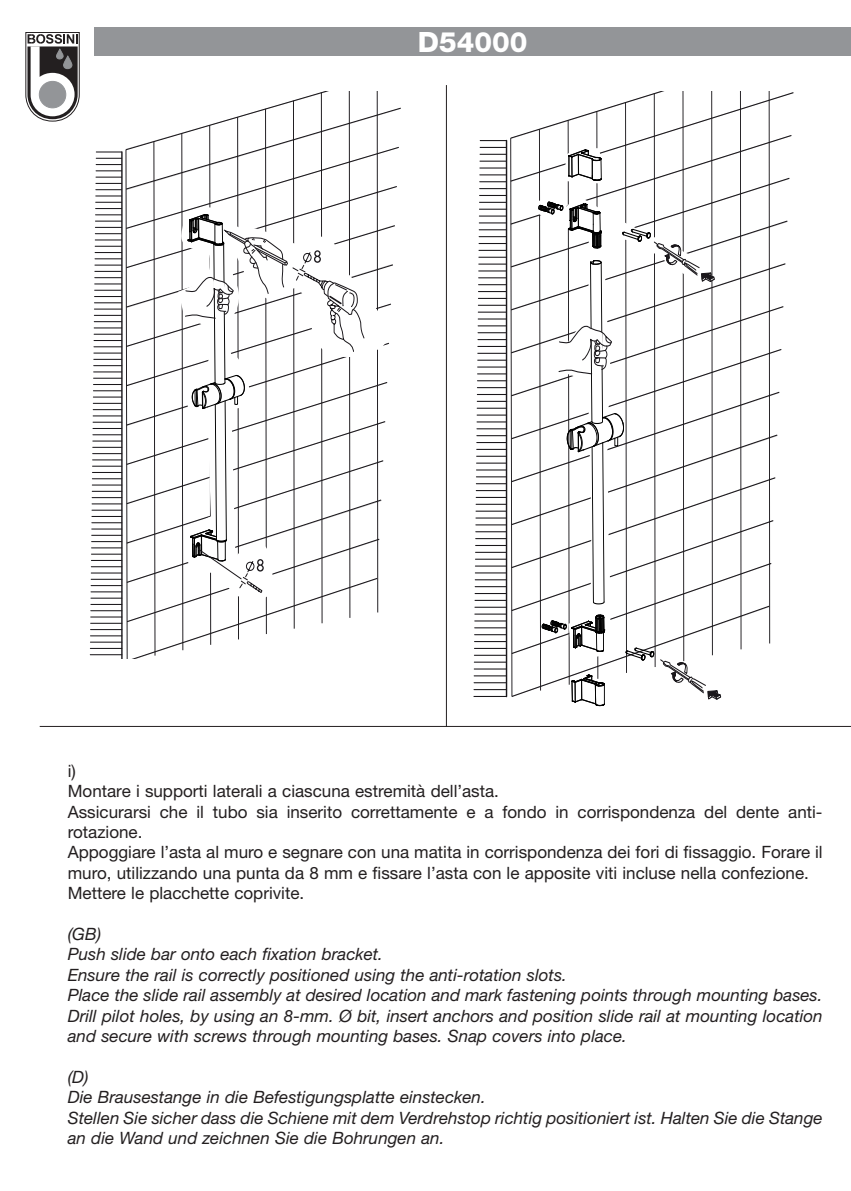
<style>
.page{position:relative;width:851px;height:1191px;background:#fff}
.page>*{position:absolute;margin:0;border:0;box-sizing:border-box;transform-origin:0 0}
.t1{font:800 28px "Helvetica Neue";color:#fff}
.TESTO_OK{font:italic 17px/20.4px "Helvetica Neue";color:#231f20;text-align:justify}
.TESTO_OK-2{font:17px/20.4px "Helvetica Neue";color:#231f20}
</style>
<div class="page">
<hr style="left:40px;top:726px;width:810px;height:1px;background:#231f20">
<hr style="left:446px;top:85px;width:1px;height:642px;background:#231f20">
<hr style="left:476px;top:435px;width:30px;height:1px;background:#1a171b">
<hr style="left:476px;top:442px;width:30px;height:1px;background:#1a171b">
<hr style="left:476px;top:449px;width:30px;height:1px;background:#1a171b">
<hr style="left:476px;top:456px;width:30px;height:1px;background:#1a171b">
<hr style="left:476px;top:463px;width:30px;height:1px;background:#1a171b">
<hr style="left:476px;top:469px;width:30px;height:1px;background:#1a171b">
<hr style="left:476px;top:476px;width:30px;height:1px;background:#1a171b">
<hr style="left:476px;top:483px;width:30px;height:1px;background:#1a171b">
<hr style="left:476px;top:490px;width:30px;height:1px;background:#1a171b">
<hr style="left:476px;top:497px;width:30px;height:1px;background:#1a171b">
<hr style="left:476px;top:504px;width:30px;height:1px;background:#1a171b">
<hr style="left:476px;top:511px;width:30px;height:1px;background:#1a171b">
<hr style="left:476px;top:518px;width:30px;height:1px;background:#1a171b">
<hr style="left:475px;top:524px;width:31px;height:1px;background:#1a171b">
<hr style="left:475px;top:531px;width:31px;height:1px;background:#1a171b">
<hr style="left:475px;top:538px;width:31px;height:1px;background:#1a171b">
<hr style="left:475px;top:545px;width:31px;height:1px;background:#1a171b">
<hr style="left:475px;top:552px;width:31px;height:1px;background:#1a171b">
<hr style="left:475px;top:559px;width:31px;height:1px;background:#1a171b">
<hr style="left:475px;top:566px;width:31px;height:1px;background:#1a171b">
<hr style="left:475px;top:572px;width:31px;height:1px;background:#1a171b">
<hr style="left:475px;top:579px;width:31px;height:1px;background:#1a171b">
<hr style="left:475px;top:586px;width:31px;height:1px;background:#1a171b">
<hr style="left:475px;top:593px;width:31px;height:1px;background:#1a171b">
<hr style="left:475px;top:600px;width:31px;height:1px;background:#1a171b">
<hr style="left:475px;top:607px;width:31px;height:1px;background:#1a171b">
<hr style="left:474px;top:614px;width:32px;height:1px;background:#1a171b">
<hr style="left:474px;top:620px;width:32px;height:1px;background:#1a171b">
<hr style="left:474px;top:627px;width:32px;height:1px;background:#1a171b">
<hr style="left:474px;top:634px;width:32px;height:1px;background:#1a171b">
<hr style="left:474px;top:641px;width:32px;height:1px;background:#1a171b">
<hr style="left:474px;top:648px;width:32px;height:1px;background:#1a171b">
<hr style="left:474px;top:655px;width:32px;height:1px;background:#1a171b">
<hr style="left:474px;top:662px;width:32px;height:1px;background:#1a171b">
<hr style="left:474px;top:668px;width:32px;height:1px;background:#1a171b">
<hr style="left:474px;top:675px;width:32px;height:1px;background:#1a171b">
<hr style="left:474px;top:682px;width:32px;height:1px;background:#1a171b">
<hr style="left:474px;top:689px;width:32px;height:1px;background:#1a171b">
<hr style="left:474px;top:696px;width:32px;height:1px;background:#1a171b">
<svg style="left:477px;top:91px;width:317px;height:615px"></svg>
<div style="left:94px;top:28px;width:756px;height:28px;background:#939598"></div>
<svg style="left:26px;top:32px;width:375px;height:626px"></svg>
<p class="t1" style="left:418px;top:25px;width:111px">D54000</p>
<p class="TESTO_OK-2" style="left:68px;top:760px;width:10px">i)</p>
<p class="TESTO_OK-2" style="left:68px;top:780px;width:432px">Montare i supporti laterali a ciascuna estremità dell’asta.</p>
<p class="TESTO_OK-2" style="left:68px;top:801px;width:756px">Assicurarsi che il tubo sia inserito correttamente e a fondo in corrispondenza del dente anti&shy;rotazione.</p>
<p class="TESTO_OK-2" style="left:68px;top:842px;width:756px">Appoggiare l’asta al muro e segnare con una matita in corrispondenza dei fori di fissaggio. Forare il muro, utilizzando una punta da 8 mm e fissare l’asta con le apposite viti incluse nella confezione.</p>
<p class="TESTO_OK-2" style="left:68px;top:882px;width:238px">Mettere le placchette coprivite.</p>
<p class="TESTO_OK" style="left:68px;top:923px;width:35px">(GB)</p>
<p class="TESTO_OK" style="left:68px;top:944px;width:316px">Push slide bar onto each fixation bracket.</p>
<p class="TESTO_OK" style="left:68px;top:964px;width:500px">Ensure the rail is correctly positioned using the anti-rotation slots.</p>
<p class="TESTO_OK" style="left:68px;top:984px;width:756px">Place the slide rail assembly at desired location and mark fastening points through mounting bases.<br>Drill pilot holes, by using an 8-mm. Ø bit, insert anchors and position slide rail at mounting location and secure with screws through mounting bases. Snap covers into place.</p>
<p class="TESTO_OK" style="left:68px;top:1066px;width:22px">(D)</p>
<p class="TESTO_OK" style="left:68px;top:1086px;width:419px">Die Brausestange in die Befestigungsplatte einstecken.</p>
<p class="TESTO_OK" style="left:68px;top:1107px;width:756px">Stellen Sie sicher dass die Schiene mit dem Verdrehstop richtig positioniert ist. Halten Sie die Stange an die Wand und zeichnen Sie die Bohrungen an.</p>
</div>
